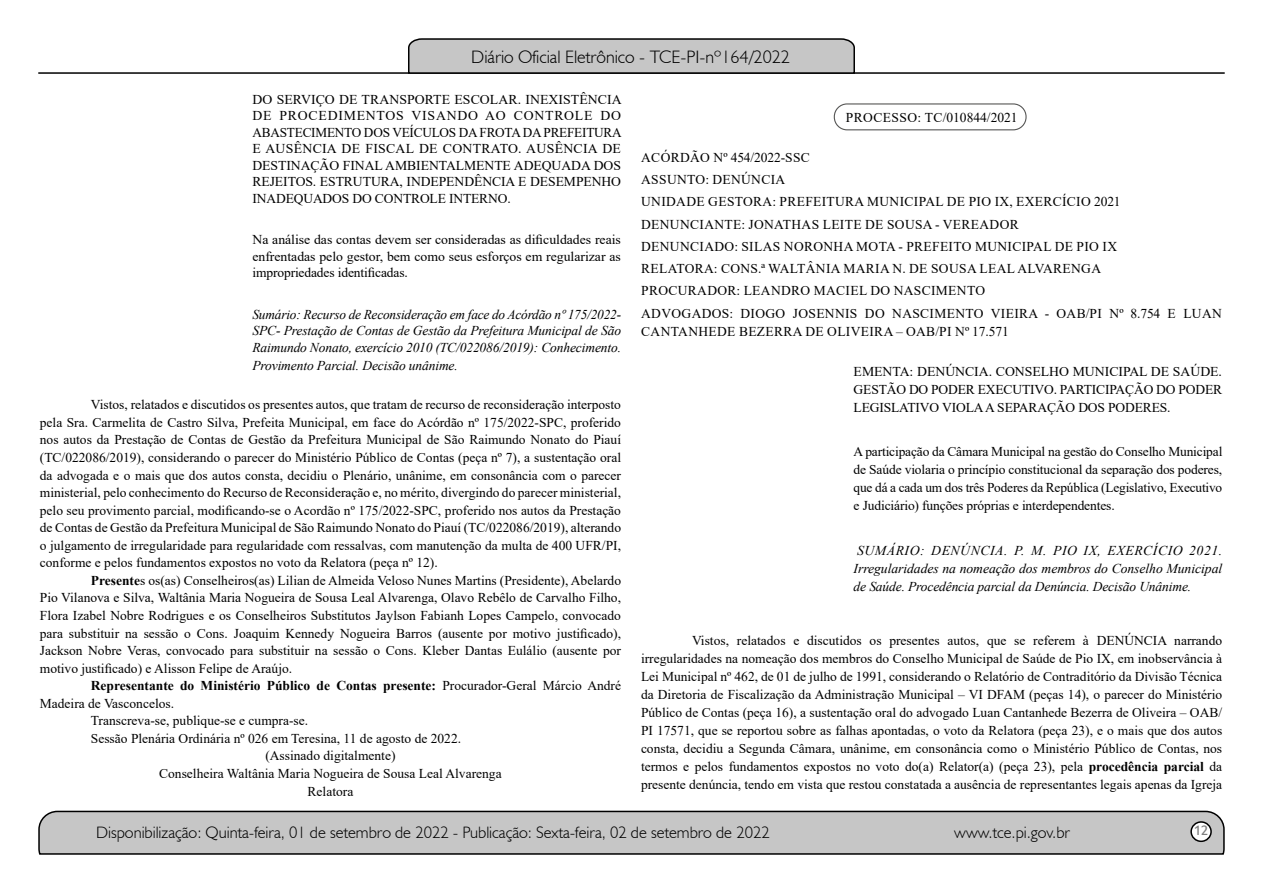
<style>
.page{position:relative;width:1263px;height:893px;background:#fff}
.page>*{position:absolute;margin:0;border:0;box-sizing:border-box;transform-origin:0 0}
.t1{font:300 18px "Humanist 521 BT";color:#000}
.t2{font:300 16.5px "Humanist 521 BT";color:#000}
.t3{font:15px "Estrangelo Edessa";color:#808080}
.t4{font:13.5px/17.5px "Times New Roman";color:#000;text-align:justify}
.t5{font:13.5px/22.2px "Times New Roman";letter-spacing:.025em;color:#000}
.t6{font:italic 13.5px/16.5px "Times New Roman";letter-spacing:-.01em;color:#000;text-align:justify}
.t7{font:700 13.5px "Times New Roman";color:#000}
.t8{font:13.5px "Times New Roman";letter-spacing:.02em;color:#000}
.s1{font-weight:700}
.s2{font-weight:400}
</style>
<div class="page">
<svg style="left:38px;top:810px;width:1187px;height:45px;background:#b9b9b9"></svg>
<div style="left:1191px;top:822px;width:20px;height:19px;background:#fff;border-radius:50%"></div>
<div style="left:1190px;top:821px;width:22px;height:21px;border:2px solid #000;border-radius:50%"></div>
<hr style="left:38px;top:72px;width:1187px;height:2px;background:#000">
<svg style="left:407px;top:38px;width:449px;height:36px;background:#b4b4b4"></svg>
<div style="left:834px;top:103px;width:192px;height:27px;border:1px solid #575756;border-radius:13px"></div>
<h1 class="t1" style="left:471px;top:46px;width:320px">Diário Oficial Eletrônico - TCE-PI-nº164/2022</h1>
<p class="t4" style="left:252px;top:90px;width:371px;line-height:16.5px">DO SERVIÇO DE TRANSPORTE ESCOLAR. INEXISTÊNCIA DE PROCEDIMENTOS VISANDO AO CONTROLE DO ABASTECIMENTO DOS VEÍCULOS DA FROTA DA PREFEITURA E AUSÊNCIA DE FISCAL DE CONTRATO. AUSÊNCIA DE DESTINAÇÃO FINAL AMBIENTALMENTE ADEQUADA DOS REJEITOS. ESTRUTURA, INDEPENDÊNCIA E DESEMPENHO INADEQUADOS DO CONTROLE INTERNO.</p>
<p class="t4" style="left:252px;top:231px;width:370px;line-height:16.5px">Na análise das contas devem ser consideradas as dificuldades reais enfrentadas pelo gestor, bem como seus esforços em regularizar as impropriedades identificadas.</p>
<p class="t6" style="left:252px;top:305px;width:370px">Sumário: Recurso de Reconsideração em face do Acórdão nº 175/2022- SPC- Prestação de Contas de Gestão da Prefeitura Municipal de São Raimundo Nonato, exercício 2010 (TC/022086/2019): Conhecimento.</p>
<p class="t6" style="left:252px;top:356px;width:207px">Provimento Parcial. Decisão unânime.</p>
<p class="t4" style="left:40px;top:396px;width:583px;text-indent:51px">Vistos, relatados e discutidos os presentes autos, que tratam de recurso de reconsideração interposto pela Sra. Carmelita de Castro Silva, Prefeita Municipal, em face do Acórdão nº 175/2022-SPC, proferido nos autos da Prestação de Contas de Gestão da Prefeitura Municipal de São Raimundo Nonato do Piauí (TC/022086/2019), considerando o parecer do Ministério Público de Contas (peça nº 7), a sustentação oral da advogada e o mais que dos autos consta, decidiu o Plenário, unânime, em consonância com o parecer ministerial, pelo conhecimento do Recurso de Reconsideração e, no mérito, divergindo do parecer ministerial, pelo seu provimento parcial, modificando-se o Acordão nº 175/2022-SPC, proferido nos autos da Prestação de Contas de Gestão da Prefeitura Municipal de São Raimundo Nonato do Piauí (TC/022086/2019), alterando o julgamento de irregularidade para regularidade com ressalvas, com manutenção da multa de 400 UFR/PI, conforme e pelos fundamentos expostos no voto da Relatora (peça nº 12).</p>
<p class="t4" style="left:40px;top:571px;width:583px;text-indent:51px"><span class="s1">Presente</span>s os(as) Conselheiros(as) Lilian de Almeida Veloso Nunes Martins (Presidente), Abelardo Pio Vilanova e Silva, Waltânia Maria Nogueira de Sousa Leal Alvarenga, Olavo Rebêlo de Carvalho Filho, Flora Izabel Nobre Rodrigues e os Conselheiros Substitutos Jaylson Fabianh Lopes Campelo, convocado para substituir na sessão o Cons. Joaquim Kennedy Nogueira Barros (ausente por motivo justificado), Jackson Nobre Veras, convocado para substituir na sessão o Cons. Kleber Dantas Eulálio (ausente por motivo justificado) e Alisson Felipe de Araújo.</p>
<p class="t7" style="left:91px;top:676px;width:532px">Representante do Ministério Público de Contas presente: <span class="s2">Procurador-Geral Márcio André</span></p>
<p class="t4" style="left:40px;top:694px;width:136px">Madeira de Vasconcelos.</p>
<p class="t4" style="left:91px;top:712px;width:219px">Transcreva-se, publique-se e cumpra-se.</p>
<p class="t4" style="left:91px;top:729px;width:372px">Sessão Plenária Ordinária nº 026 em Teresina, 11 de agosto de 2022.</p>
<p class="t4" style="left:265px;top:747px;width:132px">(Assinado digitalmente)</p>
<p class="t4" style="left:159px;top:764px;width:344px">Conselheira Waltânia Maria Nogueira de Sousa Leal Alvarenga</p>
<p class="t4" style="left:308px;top:782px;width:47px">Relatora</p>
<p class="t8" style="left:846px;top:108px;width:173px">PROCESSO: TC/010844/2021</p>
<p class="t5" style="left:641px;top:146px;width:582px">ACÓRDÃO Nº 454/2022-SSC<br>ASSUNTO: DENÚNCIA<br>UNIDADE GESTORA: PREFEITURA MUNICIPAL DE PIO IX, EXERCÍCIO 2021<br>DENUNCIANTE: JONATHAS LEITE DE SOUSA - VEREADOR<br>DENUNCIADO: SILAS NORONHA MOTA - PREFEITO MUNICIPAL DE PIO IX<br>RELATORA: CONS.ª WALTÂNIA MARIA N. DE SOUSA LEAL ALVARENGA<br>PROCURADOR: LEANDRO MACIEL DO NASCIMENTO<br>ADVOGADOS: DIOGO JOSENNIS DO NASCIMENTO VIEIRA - OAB/PI Nº 8.754 E LUAN</p>
<p class="t5" style="left:641px;top:320px;width:369px">CANTANHEDE BEZERRA DE OLIVEIRA – OAB/PI Nº 17.571</p>
<p class="t4" style="left:854px;top:362px;width:370px;line-height:18px">EMENTA: DENÚNCIA. CONSELHO MUNICIPAL DE SAÚDE.<br>GESTÃO DO PODER EXECUTIVO. PARTICIPAÇÃO DO PODER LEGISLATIVO VIOLA A SEPARAÇÃO DOS PODERES.</p>
<p class="t4" style="left:854px;top:442px;width:370px;line-height:18px">A participação da Câmara Municipal na gestão do Conselho Municipal de Saúde violaria o princípio constitucional da separação dos poderes, que dá a cada um dos três Poderes da República (Legislativo, Executivo e Judiciário) funções próprias e interdependentes.</p>
<p class="t6" style="left:854px;top:541px;width:370px;line-height:18px">SUMÁRIO: DENÚNCIA. P. M. PIO IX, EXERCÍCIO 2021.<br>Irregularidades na nomeação dos membros do Conselho Municipal de Saúde. Procedência parcial da Denúncia. Decisão Unânime.</p>
<p class="t4" style="left:641px;top:631px;width:583px;line-height:18px;text-indent:51px">Vistos, relatados e discutidos os presentes autos, que se referem à DENÚNCIA narrando irregularidades na nomeação dos membros do Conselho Municipal de Saúde de Pio IX, em inobservância à Lei Municipal nº 462, de 01 de julho de 1991, considerando o Relatório de Contraditório da Divisão Técnica da Diretoria de Fiscalização da Administração Municipal – VI DFAM (peças 14), o parecer do Ministério Público de Contas (peça 16), a sustentação oral do advogado Luan Cantanhede Bezerra de Oliveira – OAB/ PI 17571, que se reportou sobre as falhas apontadas, o voto da Relatora (peça 23), e o mais que dos autos consta, decidiu a Segunda Câmara, unânime, em consonância como o Ministério Público de Contas, nos termos e pelos fundamentos expostos no voto do(a) Relator(a) (peça 23), pela <span class="s1">procedência parcial</span> da presente denúncia, tendo em vista que restou constatada a ausência de representantes legais apenas da Igreja</p>
<p class="t2" style="left:96px;top:822px;width:675px">Disponibilização: Quinta-feira, 01 de setembro de 2022 - Publicação: Sexta-feira, 02 de setembro de 2022</p>
<p class="t2" style="left:954px;top:822px;width:117px">www.tce.pi.gov.br</p>
<p class="t3" style="left:1194px;top:823px;width:16px">12</p>
</div>
